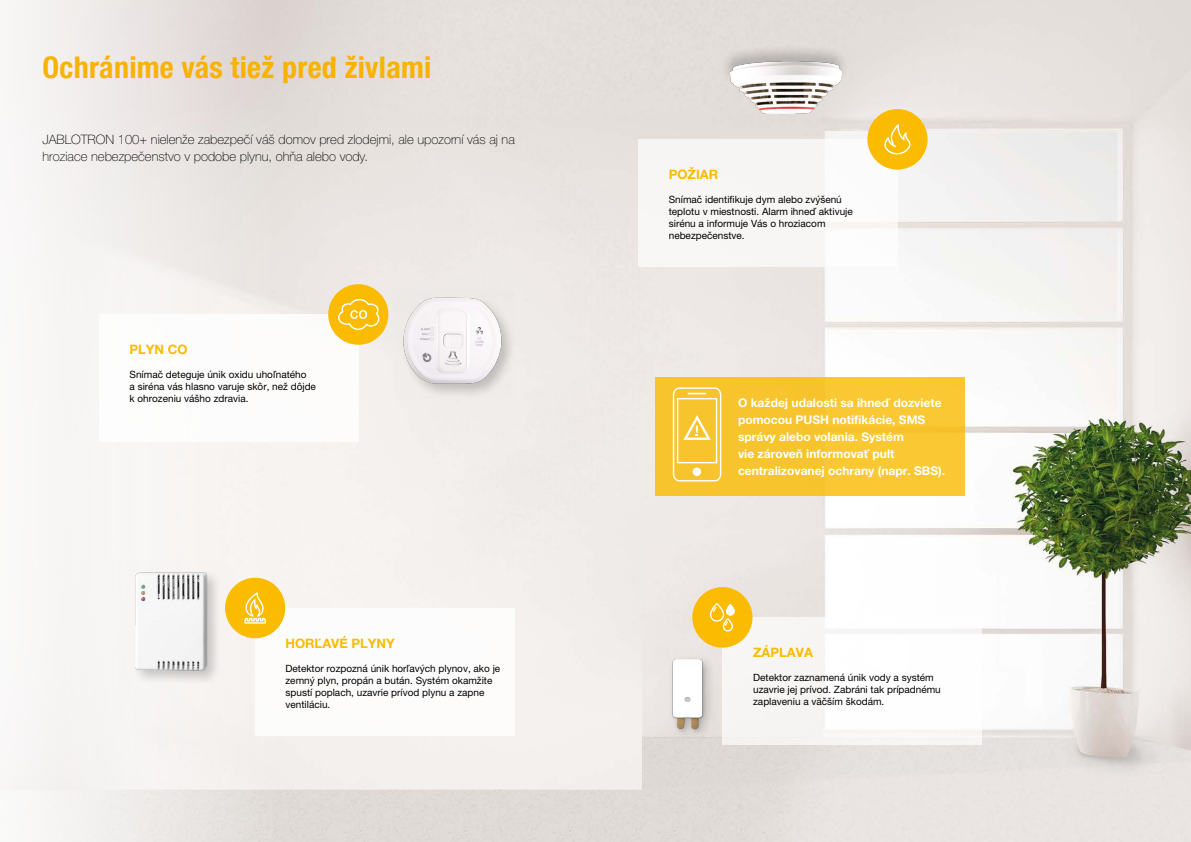
<style>
.page{position:relative;width:1191px;height:842px;background:#fff}
.page>*{position:absolute;margin:0;border:0;box-sizing:border-box;transform-origin:0 0}
.t1{font:700 condensed 30px "Helvetica Neue LT Pro";letter-spacing:.01em;color:#f9b200}
.t2{font:100 13px/17px "Helvetica Neue LT Pro";color:#000}
.t3{font:700 13px "Helvetica Neue LT Pro";color:#fabb00}
.t4{font:700 12px/17px "Helvetica Neue LT Pro";color:#fff}
.t5{font:10px/12px "Helvetica Neue LT Pro";color:#000}
</style>
<div class="page">
<img style="left:278px;top:0;width:913px;height:842px">
<svg style="left:12px;top:0;width:266px;height:842px;fill:#f6f3f1"></svg>
<div style="left:655px;top:377px;width:310px;height:119px;background:#f7c42e"></div>
<div style="left:638px;top:139px;width:260px;height:127px;background:#f8f6f5"></div>
<div style="left:99px;top:314px;width:260px;height:128px;background:#fff"></div>
<div style="left:255px;top:608px;width:259px;height:127px;background:#fff"></div>
<div style="left:722px;top:617px;width:260px;height:127px;background:#fff"></div>
<div style="left:867px;top:109px;width:60px;height:61px;background:#fabb00;border-radius:50%"></div>
<div style="left:692px;top:587px;width:60px;height:61px;background:#fabb00;border-radius:50%"></div>
<div style="left:225px;top:578px;width:60px;height:60px;background:#fabb00;border-radius:50%"></div>
<img style="left:394px;top:291px;width:120px;height:108px">
<div style="left:719px;top:44px;width:130px;height:71px;background:#e1dcd8"></div>
<img style="left:719px;top:50px;width:134px;height:72px">
<div style="left:666px;top:654px;width:50px;height:88px;background:#dcd7d3"></div>
<img style="left:655px;top:647px;width:63px;height:90px">
<div style="left:328px;top:284px;width:60px;height:61px;background:#fabb00;border-radius:50%"></div>
<div style="left:132px;top:569px;width:90px;height:117px;background:#f6f3f1"></div>
<img style="left:122px;top:561px;width:98px;height:121px">
<svg style="left:673px;top:387px;width:48px;height:94px"></svg>
<svg style="left:884px;top:124px;width:27px;height:30px"></svg>
<svg style="left:244px;top:592px;width:22px;height:32px"></svg>
<svg style="left:710px;top:603px;width:25px;height:28px"></svg>
<svg style="left:338px;top:299px;width:41px;height:31px"></svg>
<h1 class="t1" style="left:43px;top:49px;width:390px">Ochránime vás tiež pred živlami</h1>
<h2 class="t2" style="left:43px;top:131px;width:474px">JABLOTRON 100+ nielenže zabezpečí váš domov pred zlodejmi, ale upozorní vás aj na hroziace nebezpečenstvo v podobe plynu, ohňa alebo vody.</h2>
<h2 class="t3" style="left:130px;top:342px;width:60px">PLYN CO</h2>
<p class="t5" style="left:130px;top:369px;width:188px">Snímač deteguje únik oxidu uhoľnatého<br>a siréna vás hlasno varuje skôr, než dôjde k ohrozeniu vášho zdravia.</p>
<h2 class="t3" style="left:285px;top:635px;width:111px">HORĽAVÉ PLYNY</h2>
<p class="t5" style="left:285px;top:662px;width:216px">Detektor rozpozná únik horľavých plynov, ako je zemný plyn, propán a bután. Systém okamžite spustí poplach, uzavrie prívod plynu a zapne ventiláciu.</p>
<h2 class="t3" style="left:669px;top:166px;width:51px">POŽIAR</h2>
<p class="t5" style="left:669px;top:193px;width:185px">Snímač identifikuje dym alebo zvýšenú teplotu v miestnosti. Alarm ihneď aktivuje sirénu a informuje Vás o hroziacom nebezpečenstve.</p>
<p class="t4" style="left:738px;top:394px;width:208px">O každej udalosti sa ihneď dozviete pomocou PUSH notifikácie, SMS správy alebo volania. Systém<br>vie zároveň informovať pult centralizovanej ochrany (napr. SBS).</p>
<h2 class="t3" style="left:753px;top:644px;width:61px">ZÁPLAVA</h2>
<p class="t5" style="left:753px;top:671px;width:189px">Detektor zaznamená únik vody a systém uzavrie jej prívod. Zabráni tak prípadnému zaplaveniu a väčším škodám.</p>
</div>
